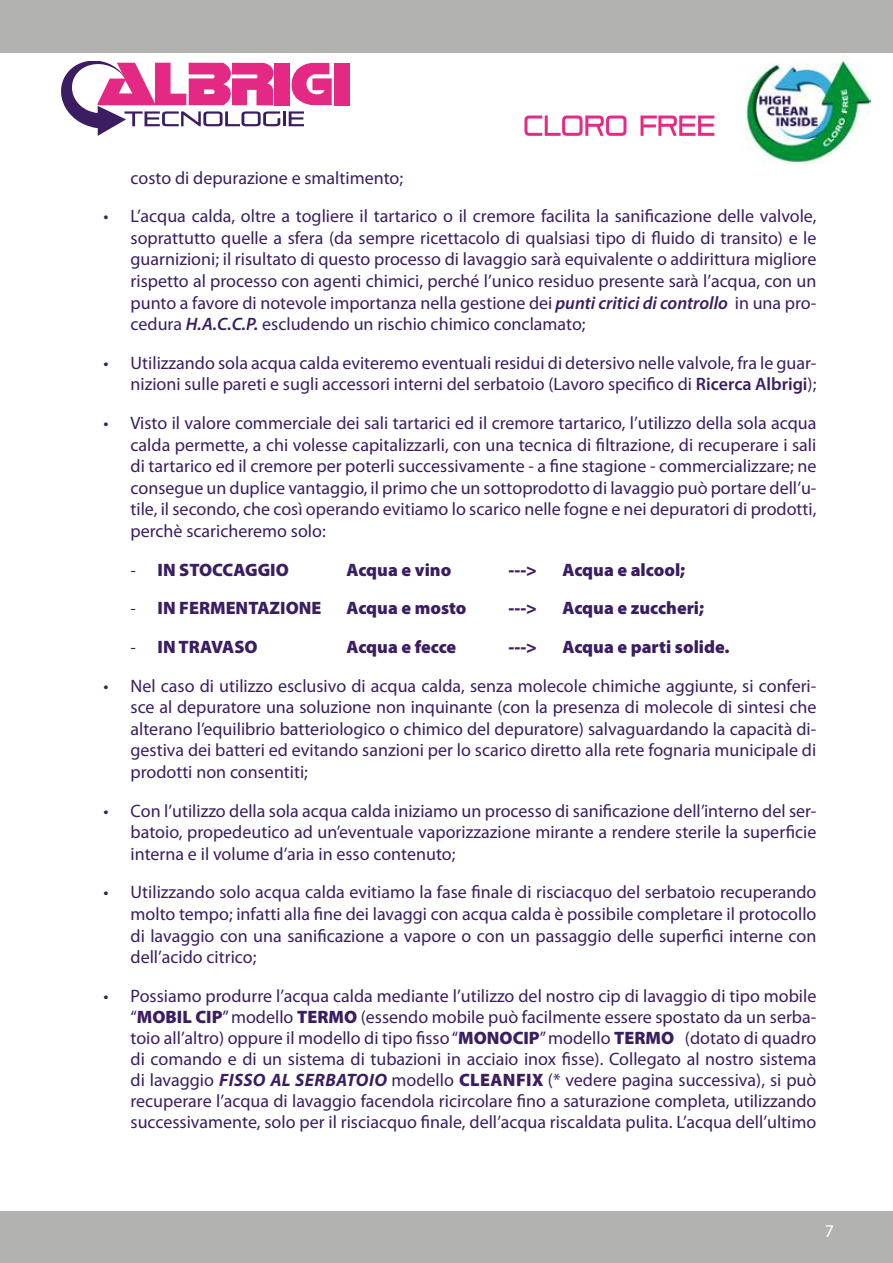
<style>
.page{position:relative;width:893px;height:1263px;background:#fff}
.page>*{position:absolute;margin:0;border:0;box-sizing:border-box;transform-origin:0 0}
.t1{font:18px/21.6px "Myriad Pro";color:#3a1e61;text-align:justify}
.t2{font:900 18px "Myriad Pro";color:#3a1e61}
.t3{font:18px "Myriad Pro";color:#fff}
.s1{font-weight:600;font-style:italic}
.s2{font-weight:600}
.s3{font-family:"Calibri";font-weight:400}
.s4{font-weight:900}
.s5{font-weight:700;font-style:italic}
</style>
<div class="page">
<img style="left:745px;top:55px;width:125px;height:109px">
<div style="left:0;top:1212px;width:893px;height:51px;background:#b2b2b1"></div>
<div style="left:274px;top:63px;width:16px;height:42px;background:#e42984"></div>
<svg style="left:291px;top:63px;width:41px;height:42px"></svg>
<div style="left:334px;top:63px;width:16px;height:42px;background:#e42984"></div>
<svg style="left:61px;top:62px;width:219px;height:74px"></svg>
<hr style="left:283px;top:111px;width:3px;height:15px;background:#3a1e61">
<svg style="left:289px;top:111px;width:15px;height:15px"></svg>
<div style="left:0;top:0;width:893px;height:53px;background:#b2b2b1"></div>
<svg style="left:524px;top:116px;width:190px;height:20px"></svg>
<p class="t1" style="left:131px;top:168px;width:274px">costo di depurazione e smaltimento;</p>
<p class="t1" style="left:131px;top:207px;width:687px;text-indent:-27px">• L’acqua calda, oltre a togliere il tartarico o il cremore facilita la sanificazione delle valvole, soprattutto quelle a sfera (da sempre ricettacolo di qualsiasi tipo di fluido di transito) e le guarnizioni; il risultato di questo processo di lavaggio sarà equivalente o addirittura migliore rispetto al processo con agenti chimici, perché l’unico residuo presente sarà l’acqua, con un punto a favore di notevole importanza nella gestione dei <span class="s1">punti critici di controllo</span> in una pro&shy;cedura <span class="s1">H.A.C.C.P.</span> escludendo un rischio chimico conclamato;</p>
<p class="t1" style="left:104px;top:353px;width:714px;text-align:right">• Utilizzando sola acqua calda eviteremo eventuali residui di detersivo nelle valvole, fra le guar&shy;nizioni sulle pareti e sugli accessori interni del serbatoio (Lavoro specifico di <span class="s2">Ricerca Albrigi</span>);</p>
<p class="t1" style="left:131px;top:414px;width:687px;text-indent:-27px">• Visto il valore commerciale dei sali tartarici ed il cremore tartarico, l’utilizzo della sola acqua calda permette, a chi volesse capitalizzarli, con una tecnica di filtrazione, di recuperare i sali di tartarico ed il cremore per poterli successivamente - a fine stagione - commercializzare; ne consegue un duplice vantaggio, il primo che un sottoprodotto di lavaggio può portare dell’u&shy;tile, il secondo, che così operando evitiamo lo scarico nelle fogne e nei depuratori di prodotti, perchè scaricheremo solo:</p>
<p class="t2" style="left:131px;top:563px;width:160px"><span class="s3">-</span> IN STOCCAGGIO</p>
<p class="t2" style="left:347px;top:563px;width:106px">Acqua e vino</p>
<p class="t2" style="left:509px;top:563px;width:30px">---&gt;</p>
<p class="t2" style="left:563px;top:563px;width:124px">Acqua e alcool;</p>
<p class="t2" style="left:131px;top:601px;width:192px"><span class="s3">-</span> IN FERMENTAZIONE</p>
<p class="t2" style="left:347px;top:601px;width:121px">Acqua e mosto</p>
<p class="t2" style="left:509px;top:601px;width:30px">---&gt;</p>
<p class="t2" style="left:563px;top:601px;width:143px">Acqua e zuccheri;</p>
<p class="t2" style="left:131px;top:640px;width:129px"><span class="s3">-</span> IN TRAVASO</p>
<p class="t2" style="left:347px;top:640px;width:111px">Acqua e fecce</p>
<p class="t2" style="left:509px;top:640px;width:30px">---&gt;</p>
<p class="t2" style="left:563px;top:640px;width:169px">Acqua e parti solide.</p>
<p class="t1" style="left:131px;top:676px;width:687px;text-indent:-27px">• Nel caso di utilizzo esclusivo di acqua calda, senza molecole chimiche aggiunte, si conferi&shy;sce al depuratore una soluzione non inquinante (con la presenza di molecole di sintesi che alterano l’equilibrio batteriologico o chimico del depuratore) salvaguardando la capacità di&shy;gestiva dei batteri ed evitando sanzioni per lo scarico diretto alla rete fognaria municipale di prodotti non consentiti;</p>
<p class="t1" style="left:131px;top:801px;width:687px;text-indent:-27px">• Con l’utilizzo della sola acqua calda iniziamo un processo di sanificazione dell’interno del ser&shy;batoio, propedeutico ad un’eventuale vaporizzazione mirante a rendere sterile la superficie interna e il volume d’aria in esso contenuto;</p>
<p class="t1" style="left:131px;top:883px;width:687px;text-indent:-27px">• Utilizzando solo acqua calda evitiamo la fase finale di risciacquo del serbatoio recuperando molto tempo; infatti alla fine dei lavaggi con acqua calda è possibile completare il protocollo di lavaggio con una sanificazione a vapore o con un passaggio delle superfici interne con dell’acido citrico;</p>
<p class="t1" style="left:131px;top:987px;width:687px;line-height:21.1px;text-indent:-27px">• Possiamo produrre l’acqua calda mediante l’utilizzo del nostro cip di lavaggio di tipo mobile “<span class="s4">MOBIL CIP</span>” modello <span class="s4">TERMO</span> (essendo mobile può facilmente essere spostato da un serba&shy;toio all’altro) oppure il modello di tipo fisso “<span class="s4">MONOCIP</span>” modello <span class="s4">TERMO</span> (dotato di quadro di comando e di un sistema di tubazioni in acciaio inox fisse). Collegato al nostro sistema di lavaggio <span class="s5">FISSO AL SERBATOIO</span> modello <span class="s4">CLEANFIX</span> (* vedere pagina successiva), si può recuperare l’acqua di lavaggio facendola ricircolare fino a saturazione completa, utilizzando successivamente, solo per il risciacquo finale, dell’acqua riscaldata pulita. L’acqua dell’ultimo</p>
<p class="t3" style="left:825px;top:1224px;width:11px">7</p>
</div>
